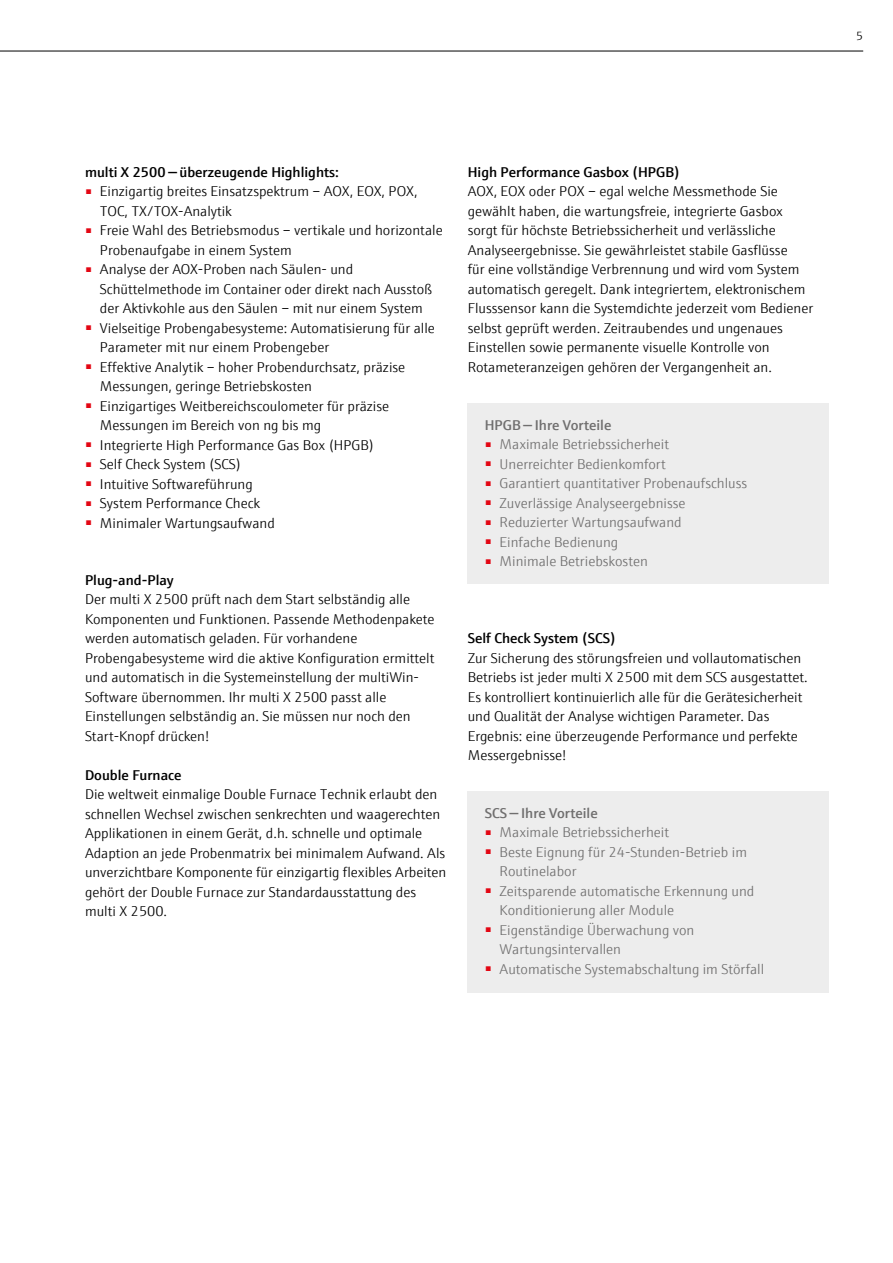
<style>
.page{position:relative;width:893px;height:1263px;background:#fff}
.page>*{position:absolute;margin:0;border:0;box-sizing:border-box;transform-origin:0 0}
.t1{font:300 14.25px/19.5px "E+H Sans";color:#000}
.t2{font:300 14.25px/19.5px "E+H Sans";color:#706f6f}
.t3{font:600 14.25px "E+H Sans";color:#000}
.t4{font:600 14.25px "E+H Sans";color:#706f6f}
.t5{font:300 12px "E+H Sans";color:#000}
</style>
<div class="page">
<hr style="left:0;top:51px;width:863px;height:1px;background:#000">
<div style="left:468px;top:403px;width:361px;height:181px;background:#ededed"></div>
<div style="left:468px;top:791px;width:361px;height:201px;background:#ededed"></div>
<p class="t5" style="left:856px;top:27px;width:8px">5</p>
<p class="t3" style="left:85px;top:161px;width:255px">multi X 2500 — überzeugende Highlights:</p>
<p class="t1" style="left:100px;top:181px;width:319px;text-indent:-15px"><sup>■</sup> Einzigartig breites Einsatzspektrum – AOX, EOX, POX,<br>TOC, TX/TOX-Analytik</p>
<p class="t1" style="left:100px;top:220px;width:344px;text-indent:-15px"><sup>■</sup> Freie Wahl des Betriebsmodus – vertikale und horizontale<br>Probenaufgabe in einem System</p>
<p class="t1" style="left:100px;top:259px;width:334px;text-indent:-15px"><sup>■</sup> Analyse der AOX-Proben nach Säulen- und<br>Schüttelmethode im Container oder direkt nach Ausstoß der Aktivkohle aus den Säulen – mit nur einem System</p>
<p class="t1" style="left:100px;top:317px;width:336px;text-indent:-15px"><sup>■</sup> Vielseitige Probengabesysteme: Automatisierung für alle<br>Parameter mit nur einem Probengeber</p>
<p class="t1" style="left:100px;top:356px;width:307px;text-indent:-15px"><sup>■</sup> Effektive Analytik – hoher Probendurchsatz, präzise<br>Messungen, geringe Betriebskosten</p>
<p class="t1" style="left:100px;top:395px;width:291px;text-indent:-15px"><sup>■</sup> Einzigartiges Weitbereichscoulometer für präzise<br>Messungen im Bereich von ng bis mg</p>
<p class="t1" style="left:85px;top:434px;width:291px"><sup>■</sup> Integrierte High Performance Gas Box (HPGB)</p>
<p class="t1" style="left:85px;top:454px;width:158px"><sup>■</sup> Self Check System (SCS)</p>
<p class="t1" style="left:85px;top:473px;width:169px"><sup>■</sup> Intuitive Softwareführung</p>
<p class="t1" style="left:85px;top:493px;width:177px"><sup>■</sup> System Performance Check</p>
<p class="t1" style="left:85px;top:512px;width:191px"><sup>■</sup> Minimaler Wartungsaufwand</p>
<p class="t3" style="left:85px;top:569px;width:90px">Plug-and-Play</p>
<p class="t1" style="left:85px;top:589px;width:351px">Der multi X 2500 prüft nach dem Start selbständig alle Komponenten und Funktionen. Passende Methodenpakete werden automatisch geladen. Für vorhandene Probengabesysteme wird die aktive Konfiguration ermittelt und automatisch in die Systemeinstellung der multiWin-Software übernommen. Ihr multi X 2500 passt alle Einstellungen selbständig an. Sie müssen nur noch den Start-Knopf drücken!</p>
<p class="t3" style="left:85px;top:764px;width:98px">Double Furnace</p>
<p class="t1" style="left:85px;top:784px;width:363px">Die weltweit einmalige Double Furnace Technik erlaubt den schnellen Wechsel zwischen senkrechten und waagerechten Applikationen in einem Gerät, d.h. schnelle und optimale Adaption an jede Probenmatrix bei minimalem Aufwand. Als unverzichtbare Komponente für einzigartig flexibles Arbeiten gehört der Double Furnace zur Standardausstattung des multi X 2500.</p>
<p class="t3" style="left:468px;top:161px;width:214px">High Performance Gasbox (HPGB)</p>
<p class="t1" style="left:468px;top:181px;width:347px">AOX, EOX oder POX – egal welche Messmethode Sie gewählt haben, die wartungsfreie, integrierte Gasbox sorgt für höchste Betriebssicherheit und verlässliche Analyseergebnisse. Sie gewährleistet stabile Gasflüsse<br>für eine vollständige Verbrennung und wird vom System automatisch geregelt. Dank integriertem, elektronischem Flusssensor kann die Systemdichte jederzeit vom Bediener selbst geprüft werden. Zeitraubendes und ungenaues Einstellen sowie permanente visuelle Kontrolle von Rotameteranzeigen gehören der Vergangenheit an.</p>
<p class="t4" style="left:485px;top:414px;width:128px">HPGB — Ihre Vorteile</p>
<p class="t2" style="left:485px;top:434px;width:186px"><sup>■</sup> Maximale Betriebssicherheit</p>
<p class="t2" style="left:485px;top:453px;width:183px"><sup>■</sup> Unerreichter Bedienkomfort</p>
<p class="t2" style="left:485px;top:473px;width:264px"><sup>■</sup> Garantiert quantitativer Probenaufschluss</p>
<p class="t2" style="left:485px;top:492px;width:202px"><sup>■</sup> Zuverlässige Analyseergebnisse</p>
<p class="t2" style="left:485px;top:512px;width:198px"><sup>■</sup> Reduzierter Wartungsaufwand</p>
<p class="t2" style="left:485px;top:531px;width:135px"><sup>■</sup> Einfache Bedienung</p>
<p class="t2" style="left:485px;top:551px;width:165px"><sup>■</sup> Minimale Betriebskosten</p>
<p class="t3" style="left:468px;top:628px;width:150px">Self Check System (SCS)</p>
<p class="t1" style="left:468px;top:647px;width:342px">Zur Sicherung des störungsfreien und vollautomatischen Betriebs ist jeder multi X 2500 mit dem SCS ausgestattet.<br>Es kontrolliert kontinuierlich alle für die Gerätesicherheit und Qualität der Analyse wichtigen Parameter. Das Ergebnis: eine überzeugende Performance und perfekte Messergebnisse!</p>
<p class="t4" style="left:485px;top:802px;width:114px">SCS — Ihre Vorteile</p>
<p class="t2" style="left:485px;top:822px;width:186px"><sup>■</sup> Maximale Betriebssicherheit</p>
<p class="t2" style="left:500px;top:841px;width:249px;text-indent:-15px"><sup>■</sup> Beste Eignung für 24-Stunden-Betrieb im<br>Routinelabor</p>
<p class="t2" style="left:500px;top:880px;width:256px;text-indent:-15px"><sup>■</sup> Zeitsparende automatische Erkennung und<br>Konditionierung aller Module</p>
<p class="t2" style="left:500px;top:919px;width:196px;text-indent:-15px"><sup>■</sup> Eigenständige Überwachung von<br>Wartungsintervallen</p>
<p class="t2" style="left:485px;top:958px;width:281px"><sup>■</sup> Automatische Systemabschaltung im Störfall</p>
</div>
